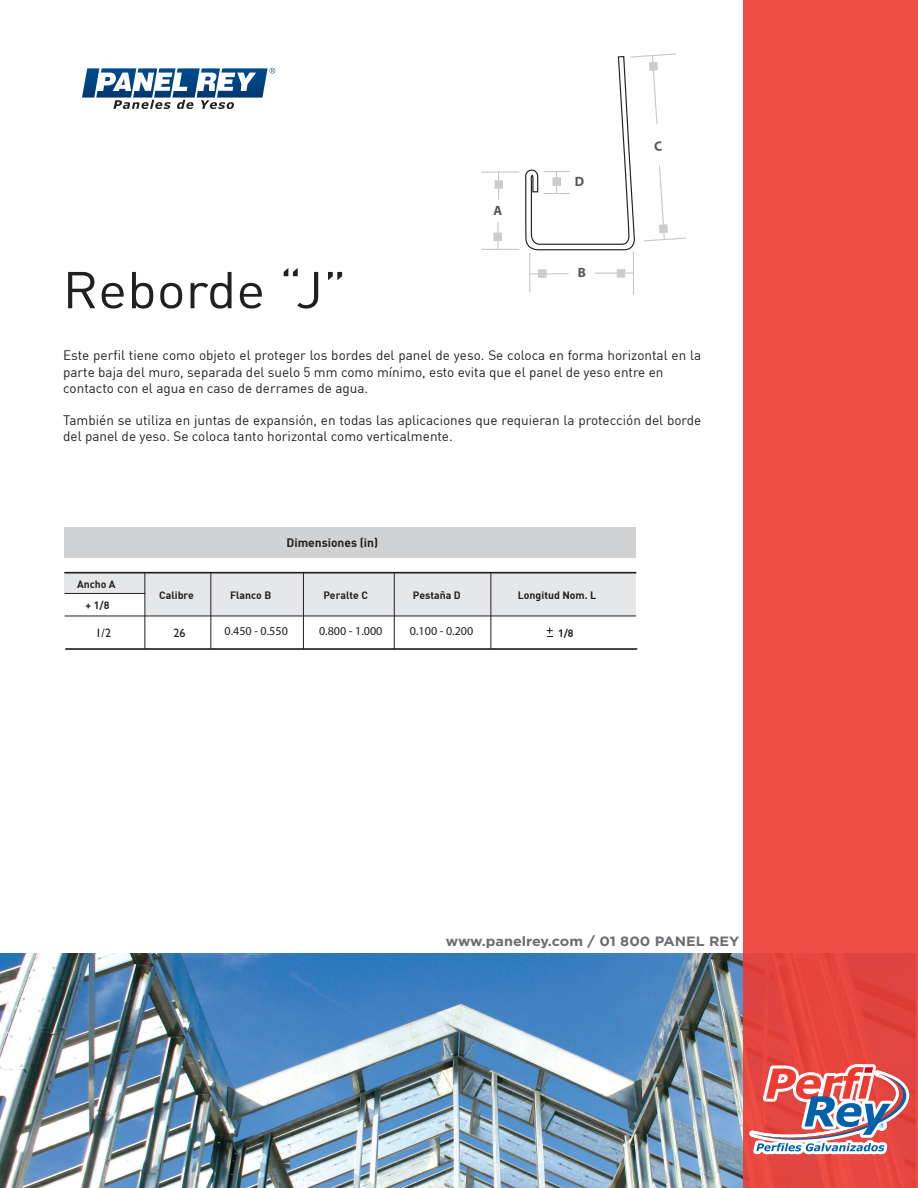
<style>
.page{position:relative;width:918px;height:1188px;background:#fff}
.page>*{position:absolute;margin:0;border:0;box-sizing:border-box;transform-origin:0 0}
.t1{font:51px "DIN";color:#231f20;scale:1.07 1}
.t2{font:13.5px/16.2px "DIN";color:#231f20}
.t3{font:700 13.5px "Gotham";color:#6c6d70;scale:1.07 1}
.t4{font:700 13.5px "Myriad";color:#57585a}
.t5{font:12px "Myriad Pro";color:#231f20}
.t6{font:12px "DIN Bold";color:#231f20}
.t7{font:12px "Gill Sans";color:#231f20}
.t8{font:10.5px "DIN Bold";color:#231f20}
</style>
<div class="page">
<svg style="left:82px;top:67px;width:193px;height:42px"></svg>
<img style="left:0;top:953px;width:744px;height:235px">
<div style="left:744px;top:0;width:174px;height:1188px;background:#ef4e46"></div>
<img style="left:516px;top:1059px;width:400px;height:129px">
<hr style="left:529px;top:253px;width:1px;height:39px;background:#c7c8ca">
<hr style="left:530px;top:273px;width:38px;height:1px;background:#c7c8ca">
<div style="left:538px;top:269px;width:9px;height:9px;background:#cccccb"></div>
<hr style="left:633px;top:252px;width:1px;height:42px;background:#c7c8ca">
<hr style="left:595px;top:273px;width:38px;height:1px;background:#c7c8ca">
<div style="left:617px;top:269px;width:8px;height:9px;background:#cccccb"></div>
<hr style="left:482px;top:249px;width:37px;height:1px;background:#c7c8ca">
<hr style="left:497px;top:222px;width:2px;height:27px;background:#c7c8ca">
<div style="left:493px;top:233px;width:9px;height:8px;background:#cccccb"></div>
<hr style="left:482px;top:171px;width:37px;height:2px;background:#c7c8ca">
<svg style="left:498px;top:173px;width:1px;height:26px"></svg>
<div style="left:495px;top:180px;width:8px;height:9px;background:#cccccb"></div>
<div style="left:65px;top:572px;width:80px;height:22px;background:#e6e7e9"></div>
<div style="left:145px;top:573px;width:491px;height:43px;background:#e6e7e9"></div>
<hr style="left:65px;top:572px;width:571px;height:2px;background:#231f20">
<hr style="left:65px;top:593px;width:80px;height:1px;background:#231f20">
<hr style="left:65px;top:616px;width:571px;height:1px;background:#231f20">
<hr style="left:144px;top:573px;width:1px;height:75px;background:#231f20">
<hr style="left:210px;top:573px;width:1px;height:75px;background:#231f20">
<hr style="left:490px;top:573px;width:1px;height:75px;background:#231f20">
<hr style="left:303px;top:573px;width:1px;height:76px;background:#231f20">
<hr style="left:394px;top:573px;width:1px;height:76px;background:#231f20">
<hr style="left:66px;top:648px;width:571px;height:2px;background:#231f20">
<div style="left:64px;top:527px;width:571px;height:31px;background:#d1d2d4"></div>
<svg style="left:547px;top:628px;width:6px;height:9px"></svg>
<svg style="left:525px;top:53px;width:162px;height:198px"></svg>
<p class="t4" style="left:494px;top:204px;width:10px">A</p>
<p class="t4" style="left:575px;top:175px;width:11px">D</p>
<h1 class="t1" style="left:62px;top:258px;width:267px">Reborde “J”</h1>
<p class="t4" style="left:578px;top:266px;width:10px">B</p>
<p class="t2" style="left:63px;top:347px;width:640px">Este perfil tiene como objeto el proteger los bordes del panel de yeso. Se coloca en forma horizontal en la parte baja del muro, separada del suelo 5 mm como mínimo, esto evita que el panel de yeso entre en contacto con el agua en caso de derrames de agua.</p>
<p class="t2" style="left:63px;top:412px;width:640px">También se utiliza en juntas de expansión, en todas las aplicaciones que requieran la protección del borde del panel de yeso. Se coloca tanto horizontal como verticalmente.</p>
<p class="t8" style="left:77px;top:577px;width:40px">Ancho A</p>
<p class="t8" style="left:86px;top:598px;width:25px">+ 1/8</p>
<p class="t6" style="left:287px;top:535px;width:93px">Dimensiones (in)</p>
<p class="t8" style="left:159px;top:589px;width:36px">Calibre</p>
<p class="t8" style="left:230px;top:589px;width:43px">Flanco B</p>
<p class="t8" style="left:323px;top:589px;width:46px">Peralte C</p>
<p class="t8" style="left:413px;top:589px;width:49px">Pestaña D</p>
<p class="t8" style="left:518px;top:589px;width:80px">Longitud Nom. L</p>
<p class="t7" style="left:96px;top:626px;width:17px">1/2</p>
<p class="t7" style="left:173px;top:626px;width:14px">26</p>
<p class="t5" style="left:225px;top:624px;width:65px">0.450 - 0.550</p>
<p class="t5" style="left:319px;top:624px;width:65px">0.800 - 1.000</p>
<p class="t5" style="left:410px;top:624px;width:65px">0.100 - 0.200</p>
<p class="t8" style="left:558px;top:626px;width:17px">1/8</p>
<p class="t3" style="left:446px;top:933px;width:276px">www.panelrey.com / 01 800 PANEL REY</p>
</div>
